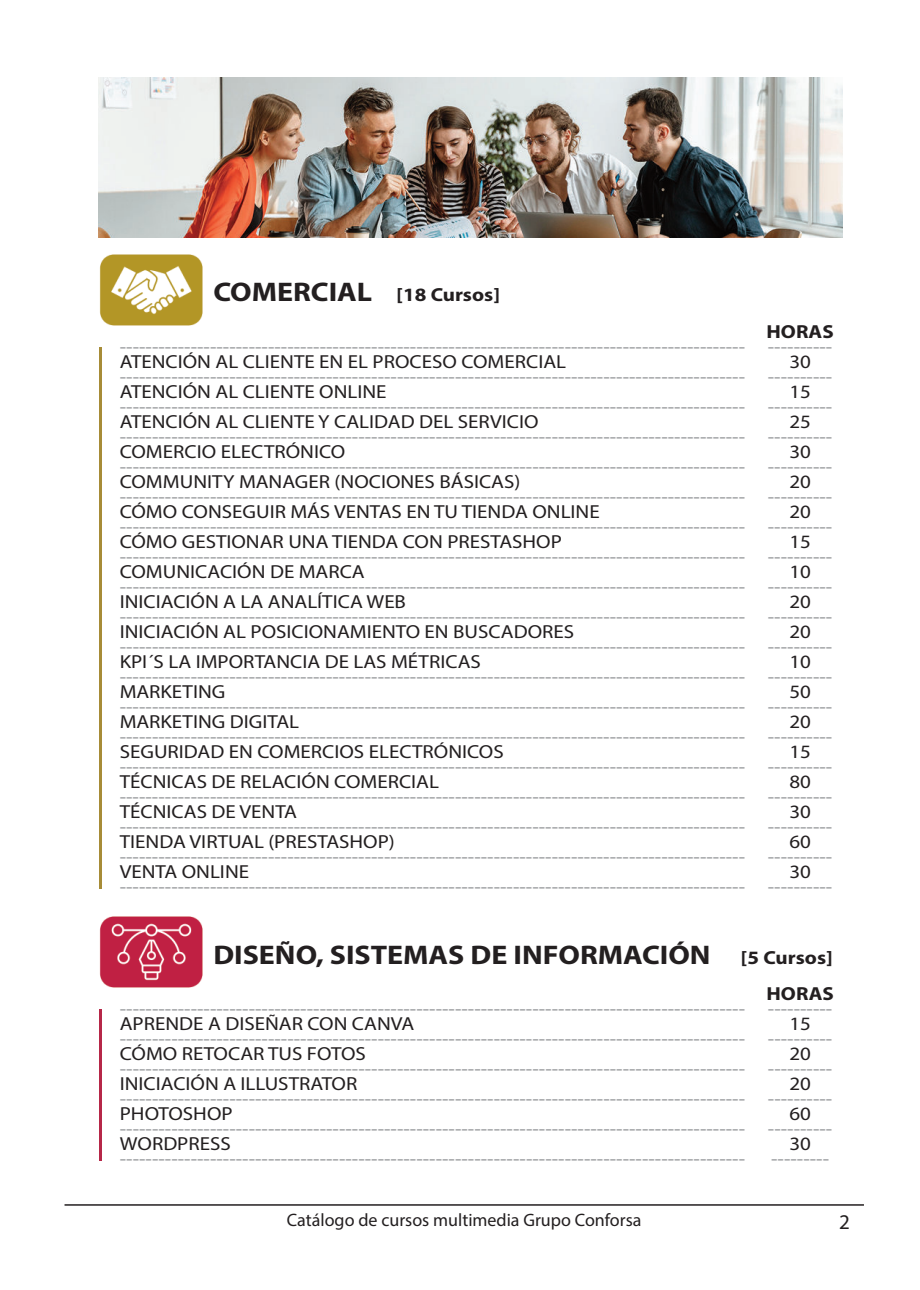
<style>
.page{position:relative;width:920px;height:1290px;background:#fff}
.page>*{position:absolute;margin:0;border:0;box-sizing:border-box;transform-origin:0 0}
.t1{font:700 27px "Myriad Pro";color:#231f20;scale:1.11 1}
.t2{font:21px "Myriad Pro";color:#231f20}
.t3{font:18.9px "Myriad Pro";color:#939598;scale:1.11 1}
.t4{font:18.9px "Myriad Pro";color:#231f20;scale:1.11 1}
.t5{font:700 18.9px "Myriad Pro";color:#231f20;scale:1.11 1}
.t6{font:18px "Myriad Pro";color:#231f20}
.s1{font-size:27px}
.s2{font-size:18.9px}
</style>
<div class="page">
<img style="left:99px;top:254px;width:104px;height:72px">
<hr style="left:99px;top:347px;width:3px;height:541px;background:#a78c37">
<hr style="left:65px;top:1204px;width:799px;height:2px;background:#231f20">
<img style="left:99px;top:916px;width:104px;height:72px">
<hr style="left:99px;top:1010px;width:3px;height:151px;background:#b62748">
<img style="left:99px;top:77px;width:743px;height:160px">
<p class="t5" style="left:213px;top:285px;width:260px"><span class="s1">COMERCIAL</span> [18 Cursos]</p>
<p class="t3" style="left:120px;top:337px;width:565px">-------------------------------------------------------------------------------------------------</p>
<p class="t4" style="left:120px;top:352px;width:404px">ATENCIÓN AL CLIENTE EN EL PROCESO COMERCIAL</p>
<p class="t3" style="left:120px;top:367px;width:565px">-------------------------------------------------------------------------------------------------</p>
<p class="t4" style="left:120px;top:382px;width:242px">ATENCIÓN AL CLIENTE ONLINE</p>
<p class="t3" style="left:120px;top:397px;width:565px">-------------------------------------------------------------------------------------------------</p>
<p class="t4" style="left:120px;top:412px;width:379px">ATENCIÓN AL CLIENTE Y CALIDAD DEL SERVICIO</p>
<p class="t3" style="left:120px;top:427px;width:565px">-------------------------------------------------------------------------------------------------</p>
<p class="t4" style="left:120px;top:442px;width:205px">COMERCIO ELECTRÓNICO</p>
<p class="t3" style="left:120px;top:457px;width:565px">-------------------------------------------------------------------------------------------------</p>
<p class="t4" style="left:120px;top:472px;width:362px">COMMUNITY MANAGER (NOCIONES BÁSICAS)</p>
<p class="t3" style="left:120px;top:487px;width:565px">-------------------------------------------------------------------------------------------------</p>
<p class="t4" style="left:120px;top:502px;width:434px">CÓMO CONSEGUIR MÁS VENTAS EN TU TIENDA ONLINE</p>
<p class="t3" style="left:120px;top:517px;width:565px">-------------------------------------------------------------------------------------------------</p>
<p class="t4" style="left:120px;top:532px;width:400px">CÓMO GESTIONAR UNA TIENDA CON PRESTASHOP</p>
<p class="t3" style="left:120px;top:547px;width:565px">-------------------------------------------------------------------------------------------------</p>
<p class="t4" style="left:120px;top:562px;width:222px">COMUNICACIÓN DE MARCA</p>
<p class="t3" style="left:120px;top:577px;width:565px">-------------------------------------------------------------------------------------------------</p>
<p class="t4" style="left:120px;top:592px;width:259px">INICIACIÓN A LA ANALÍTICA WEB</p>
<p class="t3" style="left:120px;top:607px;width:565px">-------------------------------------------------------------------------------------------------</p>
<p class="t4" style="left:120px;top:622px;width:411px">INICIACIÓN AL POSICIONAMIENTO EN BUSCADORES</p>
<p class="t3" style="left:120px;top:637px;width:565px">-------------------------------------------------------------------------------------------------</p>
<p class="t4" style="left:120px;top:652px;width:327px">KPI´S LA IMPORTANCIA DE LAS MÉTRICAS</p>
<p class="t3" style="left:120px;top:667px;width:565px">-------------------------------------------------------------------------------------------------</p>
<p class="t4" style="left:120px;top:682px;width:97px">MARKETING</p>
<p class="t3" style="left:120px;top:697px;width:565px">-------------------------------------------------------------------------------------------------</p>
<p class="t4" style="left:120px;top:712px;width:163px">MARKETING DIGITAL</p>
<p class="t3" style="left:120px;top:727px;width:565px">-------------------------------------------------------------------------------------------------</p>
<p class="t4" style="left:120px;top:742px;width:347px">SEGURIDAD EN COMERCIOS ELECTRÓNICOS</p>
<p class="t3" style="left:120px;top:757px;width:565px">-------------------------------------------------------------------------------------------------</p>
<p class="t4" style="left:120px;top:772px;width:289px">TÉCNICAS DE RELACIÓN COMERCIAL</p>
<p class="t3" style="left:120px;top:787px;width:565px">-------------------------------------------------------------------------------------------------</p>
<p class="t4" style="left:120px;top:802px;width:161px">TÉCNICAS DE VENTA</p>
<p class="t3" style="left:120px;top:817px;width:565px">-------------------------------------------------------------------------------------------------</p>
<p class="t4" style="left:120px;top:832px;width:249px">TIENDA VIRTUAL (PRESTASHOP)</p>
<p class="t3" style="left:120px;top:847px;width:565px">-------------------------------------------------------------------------------------------------</p>
<p class="t4" style="left:120px;top:862px;width:118px">VENTA ONLINE</p>
<p class="t3" style="left:120px;top:877px;width:565px">-------------------------------------------------------------------------------------------------</p>
<p class="t5" style="left:766px;top:322px;width:62px">HORAS</p>
<p class="t3" style="left:768px;top:337px;width:60px">----------</p>
<p class="t4" style="left:789px;top:352px;width:21px">30</p>
<p class="t3" style="left:768px;top:367px;width:60px">----------</p>
<p class="t4" style="left:789px;top:382px;width:21px">15</p>
<p class="t3" style="left:768px;top:397px;width:60px">----------</p>
<p class="t4" style="left:789px;top:412px;width:21px">25</p>
<p class="t3" style="left:768px;top:427px;width:60px">----------</p>
<p class="t4" style="left:789px;top:442px;width:21px">30</p>
<p class="t3" style="left:768px;top:457px;width:60px">----------</p>
<p class="t4" style="left:789px;top:472px;width:21px">20</p>
<p class="t3" style="left:768px;top:487px;width:60px">----------</p>
<p class="t4" style="left:789px;top:502px;width:21px">20</p>
<p class="t3" style="left:768px;top:517px;width:60px">----------</p>
<p class="t4" style="left:789px;top:532px;width:21px">15</p>
<p class="t3" style="left:768px;top:547px;width:60px">----------</p>
<p class="t4" style="left:789px;top:562px;width:21px">10</p>
<p class="t3" style="left:768px;top:577px;width:60px">----------</p>
<p class="t4" style="left:789px;top:592px;width:21px">20</p>
<p class="t3" style="left:768px;top:607px;width:60px">----------</p>
<p class="t4" style="left:789px;top:622px;width:21px">20</p>
<p class="t3" style="left:768px;top:637px;width:60px">----------</p>
<p class="t4" style="left:789px;top:652px;width:21px">10</p>
<p class="t3" style="left:768px;top:667px;width:60px">----------</p>
<p class="t4" style="left:789px;top:682px;width:21px">50</p>
<p class="t3" style="left:768px;top:697px;width:60px">----------</p>
<p class="t4" style="left:789px;top:712px;width:21px">20</p>
<p class="t3" style="left:768px;top:727px;width:60px">----------</p>
<p class="t4" style="left:789px;top:742px;width:21px">15</p>
<p class="t3" style="left:768px;top:757px;width:60px">----------</p>
<p class="t4" style="left:789px;top:772px;width:21px">80</p>
<p class="t3" style="left:768px;top:787px;width:60px">----------</p>
<p class="t4" style="left:789px;top:802px;width:21px">30</p>
<p class="t3" style="left:768px;top:817px;width:60px">----------</p>
<p class="t4" style="left:789px;top:832px;width:21px">60</p>
<p class="t3" style="left:768px;top:847px;width:60px">----------</p>
<p class="t4" style="left:789px;top:862px;width:21px">30</p>
<p class="t3" style="left:768px;top:877px;width:60px">----------</p>
<h1 class="t1" style="left:213px;top:941px;width:559px">DISEÑO, SISTEMAS DE INFORMACIÓN <span class="s2">[5 Cursos]</span></h1>
<p class="t3" style="left:120px;top:999px;width:565px">-------------------------------------------------------------------------------------------------</p>
<p class="t4" style="left:120px;top:1014px;width:267px">APRENDE A DISEÑAR CON CANVA</p>
<p class="t3" style="left:120px;top:1029px;width:565px">-------------------------------------------------------------------------------------------------</p>
<p class="t4" style="left:120px;top:1044px;width:223px">CÓMO RETOCAR TUS FOTOS</p>
<p class="t3" style="left:120px;top:1059px;width:565px">-------------------------------------------------------------------------------------------------</p>
<p class="t4" style="left:120px;top:1074px;width:216px">INICIACIÓN A ILLUSTRATOR</p>
<p class="t3" style="left:120px;top:1089px;width:565px">-------------------------------------------------------------------------------------------------</p>
<p class="t4" style="left:120px;top:1104px;width:103px">PHOTOSHOP</p>
<p class="t3" style="left:120px;top:1119px;width:565px">-------------------------------------------------------------------------------------------------</p>
<p class="t4" style="left:120px;top:1134px;width:102px">WORDPRESS</p>
<p class="t3" style="left:120px;top:1149px;width:565px">-------------------------------------------------------------------------------------------------</p>
<p class="t6" style="left:287px;top:1211px;width:356px">Catálogo de cursos multimedia Grupo Conforsa</p>
<p class="t5" style="left:766px;top:984px;width:62px">HORAS</p>
<p class="t3" style="left:768px;top:999px;width:60px">----------</p>
<p class="t4" style="left:789px;top:1014px;width:21px">15</p>
<p class="t3" style="left:768px;top:1029px;width:60px">----------</p>
<p class="t4" style="left:789px;top:1044px;width:21px">20</p>
<p class="t3" style="left:768px;top:1059px;width:60px">----------</p>
<p class="t4" style="left:789px;top:1074px;width:21px">20</p>
<p class="t3" style="left:768px;top:1089px;width:60px">----------</p>
<p class="t4" style="left:789px;top:1104px;width:21px">60</p>
<p class="t3" style="left:768px;top:1119px;width:60px">----------</p>
<p class="t4" style="left:789px;top:1134px;width:21px">30</p>
<p class="t3" style="left:771px;top:1149px;width:54px">---------</p>
<p class="t2" style="left:839px;top:1211px;width:12px">2</p>
</div>
